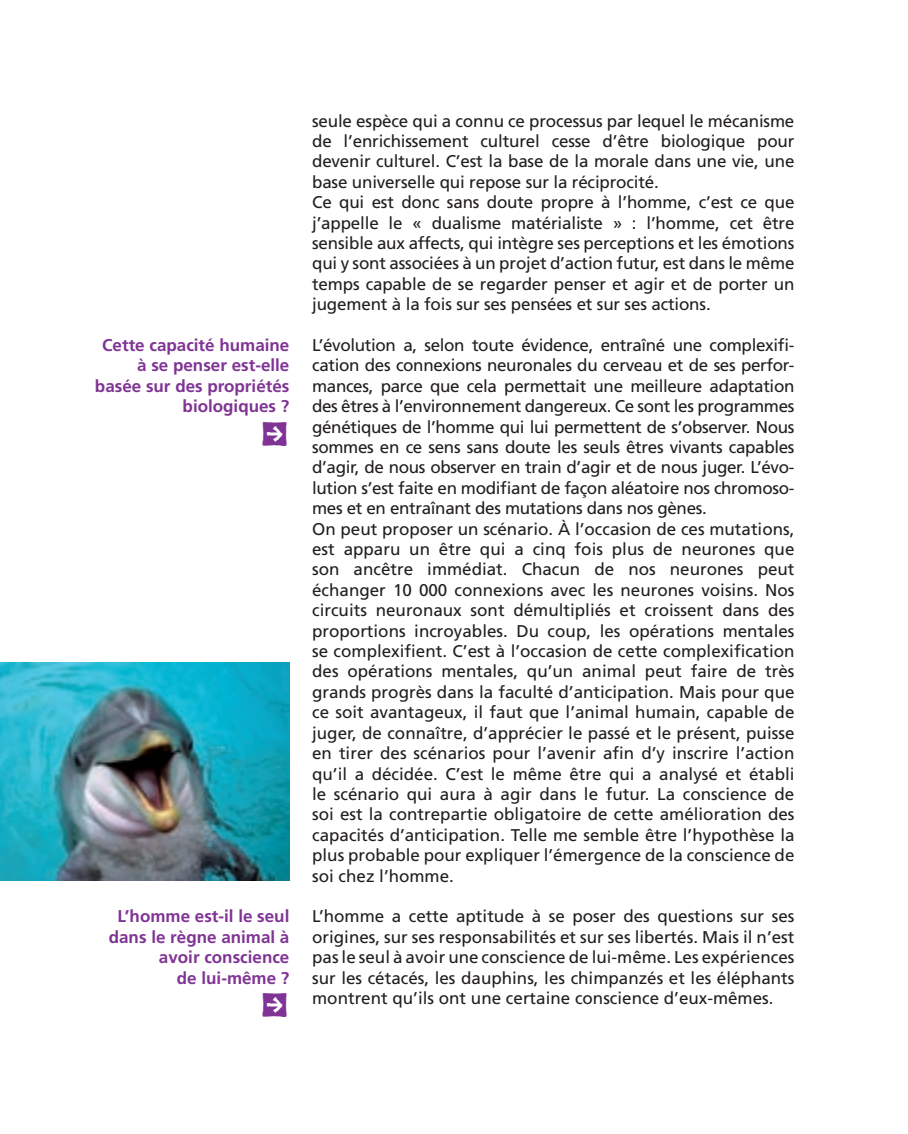
<style>
.page{position:relative;width:908px;height:1134px;background:#fff}
.page>*{position:absolute;margin:0;border:0;box-sizing:border-box;transform-origin:0 0}
.t1{font:48px "Kosmik Glyphs";color:#7f3394}
.t2{font:17px/20.4px "Frutiger";letter-spacing:-.01em;color:#231f20}
.t3{font:700 17px/20.4px "Frutiger";color:#7f3394;text-align:right}
</style>
<div class="page">
<img style="left:0;top:662px;width:289px;height:218px">
<p class="t3" style="left:95px;top:335px;width:196px">Cette capacité humaine à se penser est-elle basée sur des propriétés biologiques ?</p>
<h1 class="t1" style="left:261px;top:409px;width:29px">2</h1>
<p class="t3" style="left:109px;top:906px;width:182px">L’homme est-il le seul dans le règne animal à avoir conscience<br>de lui-même ?</p>
<h1 class="t1" style="left:261px;top:980px;width:29px">2</h1>
<p class="t2" style="left:312px;top:110px;width:483px">seule espèce qui a connu ce processus par lequel le mécanisme de l’enrichissement culturel cesse d’être biologique pour devenir culturel. C’est la base de la morale dans une vie, une base universelle qui repose sur la réciprocité.<br>Ce qui est donc sans doute propre à l’homme, c’est ce que j’appelle le « dualisme matérialiste » : l’homme, cet être sensible aux affects, qui intègre ses perceptions et les émotions qui y sont associées à un projet d’action futur, est dans le même temps capable de se regarder penser et agir et de porter un jugement à la fois sur ses pensées et sur ses actions.</p>
<p class="t2" style="left:312px;top:335px;width:483px">L’évolution a, selon toute évidence, entraîné une complexifi&shy;cation des connexions neuronales du cerveau et de ses perfor&shy;mances, parce que cela permettait une meilleure adaptation des êtres à l’environnement dangereux. Ce sont les programmes génétiques de l’homme qui lui permettent de s’observer. Nous sommes en ce sens sans doute les seuls êtres vivants capables d’agir, de nous observer en train d’agir et de nous juger. L’évo&shy;lution s’est faite en modifiant de façon aléatoire nos chromoso&shy;mes et en entraînant des mutations dans nos gènes.<br>On peut proposer un scénario. À l’occasion de ces mutations, est apparu un être qui a cinq fois plus de neurones que son ancêtre immédiat. Chacun de nos neurones peut échanger 10 000 connexions avec les neurones voisins. Nos circuits neuronaux sont démultipliés et croissent dans des proportions incroyables. Du coup, les opérations mentales se complexifient. C’est à l’occasion de cette complexification des opérations mentales, qu’un animal peut faire de très grands progrès dans la faculté d’anticipation. Mais pour que ce soit avantageux, il faut que l’animal humain, capable de juger, de connaître, d’apprécier le passé et le présent, puisse en tirer des scénarios pour l’avenir afin d’y inscrire l’action qu’il a décidée. C’est le même être qui a analysé et établi le scénario qui aura à agir dans le futur. La conscience de soi est la contrepartie obligatoire de cette amélioration des capacités d’anticipation. Telle me semble être l’hypothèse la plus probable pour expliquer l’émergence de la conscience de soi chez l’homme.</p>
<p class="t2" style="left:312px;top:906px;width:483px;text-align:justify">L’homme a cette aptitude à se poser des questions sur ses origines, sur ses responsabilités et sur ses libertés. Mais il n’est pas le seul à avoir une conscience de lui-même. Les expériences sur les cétacés, les dauphins, les chimpanzés et les éléphants montrent qu’ils ont une certaine conscience d’eux-mêmes.</p>
</div>
